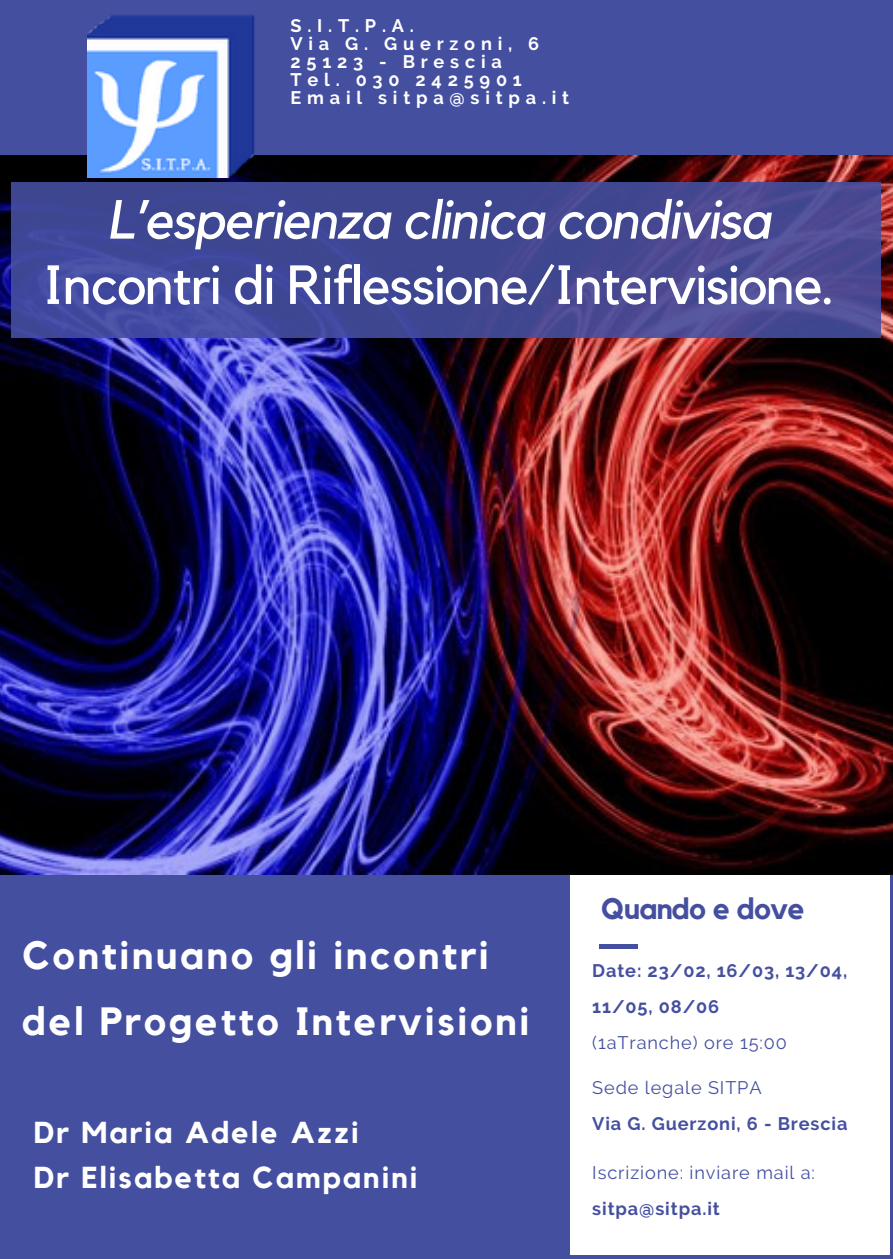
<style>
.page{position:relative;width:893px;height:1259px;background:#454fa0}
.page>*{position:absolute;margin:0;border:0;box-sizing:border-box;transform-origin:0 0}
.t1{font:54.3px "Kollektif";letter-spacing:-.02em;color:#fff}
.t2{font:italic 54.3px "Kollektif";letter-spacing:-.02em;color:#fff}
.t3{font:700 39.3px/65.4px "Kollektif";letter-spacing:.07em;color:#fff}
.t4{font:700 30.3px/45px "Kollektif";letter-spacing:.07em;color:#fff}
.t5{font:700 29.4px "Kollektif";letter-spacing:-.02em;color:#454fa0}
.t6{font:700 18px/36px "Raleway";letter-spacing:.05em;color:#454fa0}
.t7{font:700 18px/18px "Raleway";letter-spacing:.32em;color:#fff}
.t8{font:18px "Raleway";letter-spacing:.05em;color:#454fa0}
</style>
<div class="page">
<div style="left:570px;top:808px;width:319px;height:446px;background:#fff"></div>
<hr style="left:599px;top:944px;width:38px;height:4px;background:#454fa0">
<img style="left:0;top:155px;width:893px;height:719px">
<img style="left:88px;top:15px;width:171px;height:163px">
<svg style="left:11px;top:182px;width:869px;height:156px;fill:#3f4791"></svg>
<p class="t7" style="left:290px;top:17px;width:280px">S.I.T.P.A.<br>Via G. Guerzoni, 6<br>25123 - Brescia<br>Tel. 030 2425901<br>Email sitpa@sitpa.it</p>
<h1 class="t2" style="left:107px;top:195px;width:665px">L’esperienza clinica condivisa</h1>
<h1 class="t1" style="left:43px;top:260px;width:793px">Incontri di Riflessione/Intervisione.</h1>
<h2 class="t3" style="left:23px;top:924px;width:508px">Continuano gli incontri del Progetto Intervisioni</h2>
<h3 class="t4" style="left:34px;top:1111px;width:385px">Dr Maria Adele Azzi<br>Dr Elisabetta Campanini</h3>
<h3 class="t5" style="left:601px;top:894px;width:205px">Quando e dove</h3>
<p class="t6" style="left:592px;top:952px;width:256px">Date: 23/02, 16/03, 13/04,<br>11/05, 08/06</p>
<p class="t8" style="left:592px;top:1031px;width:196px">(1aTranche) ore 15:00</p>
<p class="t8" style="left:592px;top:1076px;width:171px">Sede legale SITPA</p>
<p class="t6" style="left:592px;top:1105px;width:257px">Via G. Guerzoni, 6 - Brescia</p>
<p class="t8" style="left:592px;top:1162px;width:224px">Iscrizione: inviare mail a:</p>
<p class="t6" style="left:592px;top:1191px;width:129px">sitpa@sitpa.it</p>
</div>
